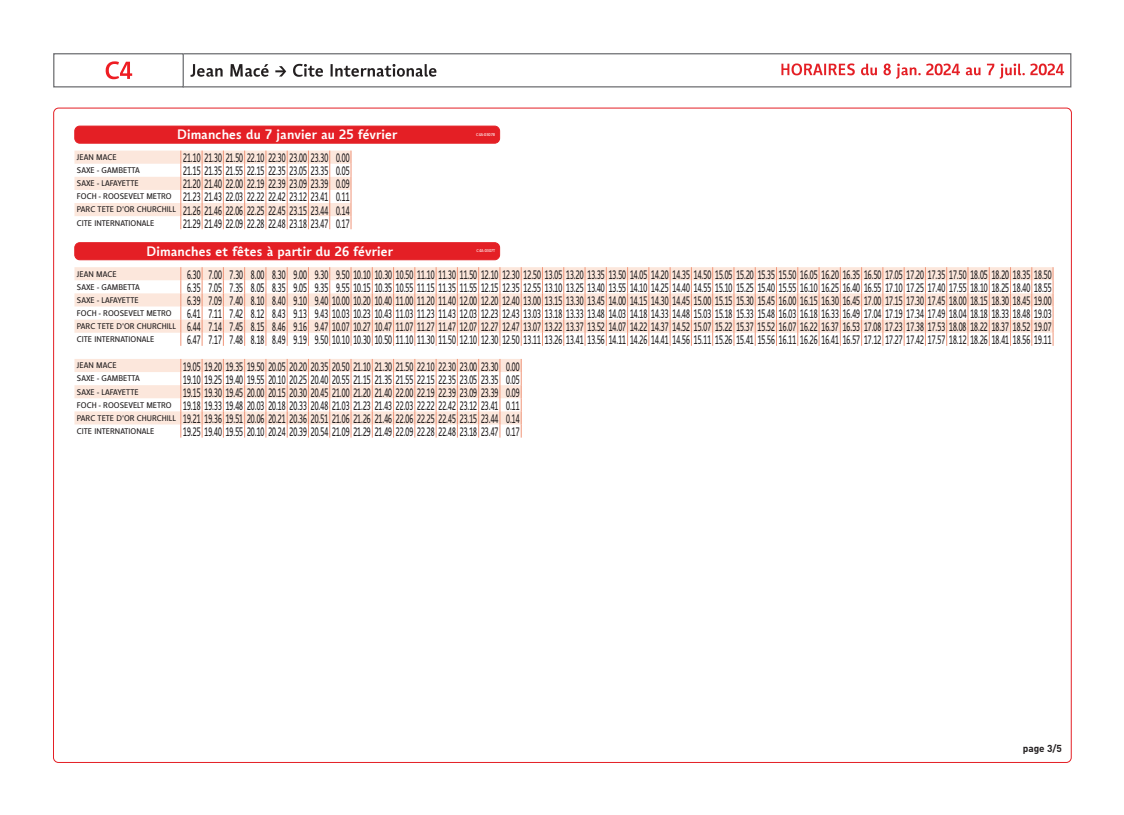
<style>
.page{position:relative;width:1124px;height:815px;background:#fff}
.page>*{position:absolute;margin:0;border:0;box-sizing:border-box;transform-origin:0 0}
.t1{font:700 12.5px "Confluence";letter-spacing:.01em;color:#fff}
.t2{font:11.25px/13.1px "TCL";color:#231f20;text-align:justify;scale:.6 1}
.t3{font:700 10px "DIN";color:#231f20}
.t4{font:7.5px "TCL";color:#231f20}
.t5{font:3.75px "TCL";color:#fff}
</style>
<div class="page">
<div style="left:182px;top:53px;width:889px;height:34px;background:#fff;border:1px solid #6c6d70"></div>
<svg style="left:190px;top:64px;width:246px;height:13px"></svg>
<svg style="left:106px;top:61px;width:26px;height:18px"></svg>
<div style="left:53px;top:53px;width:131px;height:34px;border:1px solid #6c6d70"></div>
<svg style="left:781px;top:63px;width:282px;height:16px"></svg>
<svg style="left:74px;top:151px;width:278px;height:78px"></svg>
<div style="left:75px;top:126px;width:424px;height:17px;background:#e41f25;border-radius:5px"></div>
<div style="left:74px;top:126px;width:426px;height:18px;border:1px solid #e41f25;border-radius:5px"></div>
<svg style="left:203px;top:267px;width:849px;height:66px;fill:#fce7dc"></svg>
<svg style="left:53px;top:267px;width:150px;height:79px"></svg>
<svg style="left:223px;top:267px;width:1px;height:79px"></svg>
<svg style="left:244px;top:267px;width:1px;height:79px"></svg>
<svg style="left:266px;top:267px;width:1px;height:79px"></svg>
<svg style="left:287px;top:267px;width:1px;height:79px"></svg>
<svg style="left:308px;top:267px;width:1px;height:79px"></svg>
<svg style="left:329px;top:267px;width:1px;height:79px"></svg>
<svg style="left:351px;top:267px;width:1px;height:79px"></svg>
<svg style="left:372px;top:267px;width:1px;height:79px"></svg>
<svg style="left:393px;top:267px;width:1px;height:79px"></svg>
<svg style="left:414px;top:267px;width:1px;height:79px"></svg>
<svg style="left:436px;top:267px;width:1px;height:79px"></svg>
<svg style="left:457px;top:267px;width:1px;height:79px"></svg>
<svg style="left:478px;top:267px;width:1px;height:79px"></svg>
<svg style="left:499px;top:267px;width:1px;height:79px"></svg>
<svg style="left:521px;top:267px;width:1px;height:79px"></svg>
<svg style="left:542px;top:267px;width:1px;height:79px"></svg>
<svg style="left:563px;top:267px;width:1px;height:79px"></svg>
<svg style="left:584px;top:267px;width:1px;height:79px"></svg>
<svg style="left:606px;top:267px;width:1px;height:79px"></svg>
<svg style="left:627px;top:267px;width:1px;height:79px"></svg>
<svg style="left:648px;top:267px;width:1px;height:79px"></svg>
<svg style="left:669px;top:267px;width:1px;height:79px"></svg>
<svg style="left:691px;top:267px;width:1px;height:79px"></svg>
<svg style="left:712px;top:267px;width:1px;height:79px"></svg>
<svg style="left:733px;top:267px;width:1px;height:79px"></svg>
<svg style="left:755px;top:267px;width:1px;height:79px"></svg>
<svg style="left:776px;top:267px;width:1px;height:79px"></svg>
<svg style="left:797px;top:267px;width:1px;height:79px"></svg>
<svg style="left:818px;top:267px;width:1px;height:79px"></svg>
<svg style="left:840px;top:267px;width:1px;height:79px"></svg>
<svg style="left:861px;top:267px;width:1px;height:79px"></svg>
<svg style="left:882px;top:267px;width:1px;height:79px"></svg>
<svg style="left:903px;top:267px;width:1px;height:79px"></svg>
<svg style="left:925px;top:267px;width:1px;height:79px"></svg>
<svg style="left:946px;top:267px;width:1px;height:79px"></svg>
<svg style="left:967px;top:267px;width:1px;height:79px"></svg>
<svg style="left:988px;top:267px;width:1px;height:79px"></svg>
<svg style="left:1010px;top:267px;width:1px;height:79px"></svg>
<svg style="left:1031px;top:267px;width:1px;height:79px"></svg>
<svg style="left:1052px;top:267px;width:1px;height:79px"></svg>
<div style="left:75px;top:243px;width:424px;height:17px;background:#e41f25;border-radius:5px"></div>
<div style="left:74px;top:242px;width:426px;height:18px;border:1px solid #e41f25;border-radius:5px"></div>
<svg style="left:74px;top:359px;width:448px;height:79px"></svg>
<p class="t1" style="left:177px;top:127px;width:222px">Dimanches du 7 janvier au 25 février</p>
<p class="t5" style="left:476px;top:132px;width:21px">C4A-0307B</p>
<p class="t4" style="left:77px;top:152px;width:41px">JEAN MACE</p>
<p class="t2" style="left:183px;top:151px;width:279px">21.10 21.30 21.50 22.10 22.30 23.00 23.30 0.00</p>
<p class="t4" style="left:77px;top:165px;width:64px">SAXE - GAMBETTA</p>
<p class="t2" style="left:183px;top:164px;width:279px">21.15 21.35 21.55 22.15 22.35 23.05 23.35 0.05</p>
<p class="t4" style="left:77px;top:179px;width:63px">SAXE - LAFAYETTE</p>
<p class="t2" style="left:77px;top:177px;width:456px;text-indent:106px">21.20 21.40 22.00 22.19 22.39 23.09 23.39 0.09<br><sup>FOCH</sup> <sup>-</sup> <sup>ROOSEVELT</sup> <sup>METRO</sup> 21.23 21.43 22.03 22.22 22.42 23.12 23.41 0.11<br><sup>PARC</sup> <sup>TETE</sup> <sup>D'OR</sup> <sup>CHURCHILL</sup> 21.26 21.46 22.06 22.25 22.45 23.15 23.44 0.14</p>
<p class="t4" style="left:77px;top:218px;width:79px">CITE INTERNATIONALE</p>
<p class="t2" style="left:183px;top:217px;width:279px">21.29 21.49 22.09 22.28 22.48 23.18 23.47 0.17</p>
<p class="t1" style="left:147px;top:243px;width:248px">Dimanches et fêtes à partir du 26 février</p>
<p class="t5" style="left:476px;top:249px;width:20px">C4A-0307T</p>
<p class="t4" style="left:77px;top:269px;width:41px">JEAN MACE</p>
<p class="t2" style="left:187px;top:268px;width:1441px">6.30 7.00 7.30 8.00 8.30 9.00 9.30 9.50 10.10 10.30 10.50 11.10 11.30 11.50 12.10 12.30 12.50 13.05 13.20 13.35 13.50 14.05 14.20 14.35 14.50 15.05 15.20 15.35 15.50 16.05 16.20 16.35 16.50 17.05 17.20 17.35 17.50 18.05 18.20 18.35 18.50</p>
<p class="t4" style="left:77px;top:282px;width:64px">SAXE - GAMBETTA</p>
<p class="t2" style="left:187px;top:281px;width:1441px">6.35 7.05 7.35 8.05 8.35 9.05 9.35 9.55 10.15 10.35 10.55 11.15 11.35 11.55 12.15 12.35 12.55 13.10 13.25 13.40 13.55 14.10 14.25 14.40 14.55 15.10 15.25 15.40 15.55 16.10 16.25 16.40 16.55 17.10 17.25 17.40 17.55 18.10 18.25 18.40 18.55</p>
<p class="t4" style="left:77px;top:295px;width:63px">SAXE - LAFAYETTE</p>
<p class="t2" style="left:187px;top:294px;width:1441px">6.39 7.09 7.40 8.10 8.40 9.10 9.40 10.00 10.20 10.40 11.00 11.20 11.40 12.00 12.20 12.40 13.00 13.15 13.30 13.45 14.00 14.15 14.30 14.45 15.00 15.15 15.30 15.45 16.00 16.15 16.30 16.45 17.00 17.15 17.30 17.45 18.00 18.15 18.30 18.45 19.00</p>
<p class="t4" style="left:77px;top:308px;width:96px">FOCH - ROOSEVELT METRO</p>
<p class="t2" style="left:77px;top:307px;width:1625px;text-align:right">6.41 7.11 7.42 8.12 8.43 9.13 9.43 10.03 10.23 10.43 11.03 11.23 11.43 12.03 12.23 12.43 13.03 13.18 13.33 13.48 14.03 14.18 14.33 14.48 15.03 15.18 15.33 15.48 16.03 16.18 16.33 16.49 17.04 17.19 17.34 17.49 18.04 18.18 18.33 18.48 19.03<br><sup>PARC</sup> <sup>TETE</sup> <sup>D'OR</sup> <sup>CHURCHILL</sup> 6.44 7.14 7.45 8.15 8.46 9.16 9.47 10.07 10.27 10.47 11.07 11.27 11.47 12.07 12.27 12.47 13.07 13.22 13.37 13.52 14.07 14.22 14.37 14.52 15.07 15.22 15.37 15.52 16.07 16.22 16.37 16.53 17.08 17.23 17.38 17.53 18.08 18.22 18.37 18.52 19.07</p>
<p class="t4" style="left:77px;top:334px;width:79px">CITE INTERNATIONALE</p>
<p class="t2" style="left:187px;top:333px;width:1441px">6.47 7.17 7.48 8.18 8.49 9.19 9.50 10.10 10.30 10.50 11.10 11.30 11.50 12.10 12.30 12.50 13.11 13.26 13.41 13.56 14.11 14.26 14.41 14.56 15.11 15.26 15.41 15.56 16.11 16.26 16.41 16.57 17.12 17.27 17.42 17.57 18.12 18.26 18.41 18.56 19.11</p>
<p class="t4" style="left:77px;top:361px;width:41px">JEAN MACE</p>
<p class="t2" style="left:183px;top:360px;width:562px">19.05 19.20 19.35 19.50 20.05 20.20 20.35 20.50 21.10 21.30 21.50 22.10 22.30 23.00 23.30 0.00</p>
<p class="t4" style="left:77px;top:374px;width:64px">SAXE - GAMBETTA</p>
<p class="t2" style="left:183px;top:373px;width:562px">19.10 19.25 19.40 19.55 20.10 20.25 20.40 20.55 21.15 21.35 21.55 22.15 22.35 23.05 23.35 0.05</p>
<p class="t4" style="left:77px;top:387px;width:63px">SAXE - LAFAYETTE</p>
<p class="t2" style="left:77px;top:386px;width:739px;text-indent:106px">19.15 19.30 19.45 20.00 20.15 20.30 20.45 21.00 21.20 21.40 22.00 22.19 22.39 23.09 23.39 0.09<br><sup>FOCH</sup> <sup>-</sup> <sup>ROOSEVELT</sup> <sup>METRO</sup> 19.18 19.33 19.48 20.03 20.18 20.33 20.48 21.03 21.23 21.43 22.03 22.22 22.42 23.12 23.41 0.11<br><sup>PARC</sup> <sup>TETE</sup> <sup>D'OR</sup> <sup>CHURCHILL</sup> 19.21 19.36 19.51 20.06 20.21 20.36 20.51 21.06 21.26 21.46 22.06 22.25 22.45 23.15 23.44 0.14</p>
<p class="t4" style="left:77px;top:426px;width:79px">CITE INTERNATIONALE</p>
<p class="t2" style="left:183px;top:425px;width:562px">19.25 19.40 19.55 20.10 20.24 20.39 20.54 21.09 21.29 21.49 22.09 22.28 22.48 23.18 23.47 0.17</p>
<p class="t3" style="left:1022px;top:742px;width:41px">page 3/5</p>
</div>
